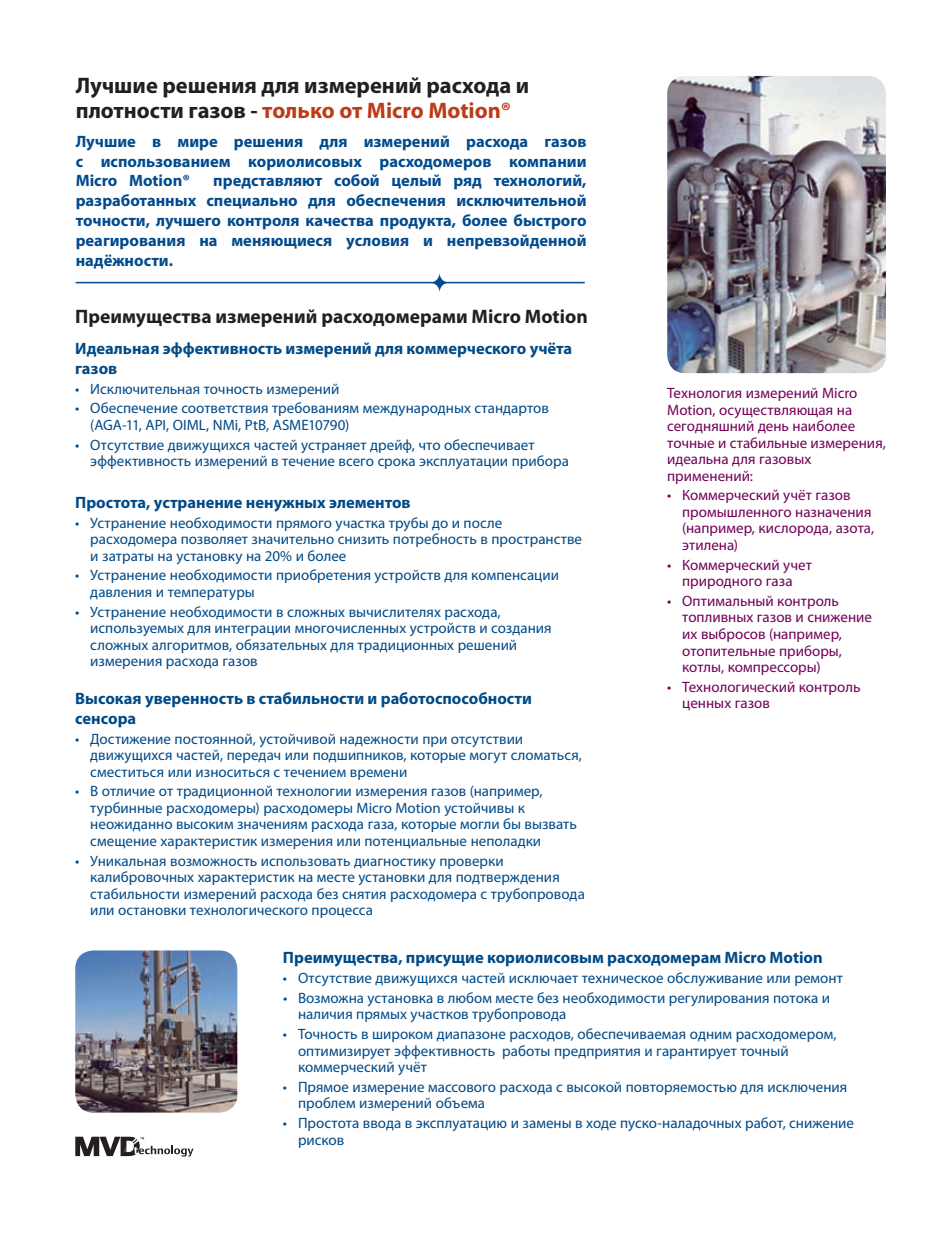
<style>
.page{position:relative;width:940px;height:1234px;background:#fff}
.page>*{position:absolute;margin:0;border:0;box-sizing:border-box;transform-origin:0 0}
.t1{font:700 22.5px/24px "Myriad Pro";color:#231f20}
.t2{font:700 19.5px "Myriad Pro";color:#231f20}
.t3{font:700 16.5px/19.8px "Myriad Pro";color:#004a8d;text-align:justify}
.t4{font:700 16.5px/19.8px "Myriad Pro";color:#004a87}
.t5{font:15px/16.5px "Myriad Pro";color:#004a87}
.t6{font:15px/16.5px "Myriad Pro";color:#730058}
.s1{color:#bd3b17}
</style>
<div class="page">
<hr style="left:76px;top:282px;width:509px;height:1px;background:#004a8d">
<svg style="left:430px;top:273px;width:19px;height:19px"></svg>
<img style="left:667px;top:76px;width:219px;height:297px">
<svg style="left:75px;top:1136px;width:118px;height:20px"></svg>
<img style="left:75px;top:950px;width:162px;height:162px">
<h1 class="t1" style="left:76px;top:74px;width:455px">Лучшие решения для измерений расхода и плотности газов - <span class="s1">только от Micro Motion®</span></h1>
<p class="t3" style="left:76px;top:131px;width:512px">Лучшие в мире решения для измерений расхода газов с использованием кориолисовых расходомеров компании Micro Motion®</p>
<p class="t3" style="left:76px;top:171px;width:512px;text-indent:138px">представляют собой целый ряд технологий, разработанных специально для обеспечения исключительной точности, лучшего контроля качества продукта, более быстрого реагирования на меняющиеся условия и непревзойденной надёжности.</p>
<h2 class="t2" style="left:75px;top:305px;width:514px">Преимущества измерений расходомерами Micro Motion</h2>
<p class="t4" style="left:75px;top:339px;width:498px">Идеальная эффективность измерений для коммерческого учёта газов</p>
<p class="t5" style="left:75px;top:380px;width:266px">• Исключительная точность измерений</p>
<p class="t5" style="left:90px;top:400px;width:460px;text-indent:-15px">• Обеспечение соответствия требованиям международных стандартов (AGA-11, API, OIML, NMi, PtB, ASME10790)</p>
<p class="t5" style="left:90px;top:436px;width:480px;text-indent:-15px">• Отсутствие движущихся частей устраняет дрейф, что обеспечивает эффективность измерений в течение всего срока эксплуатации прибора</p>
<p class="t4" style="left:75px;top:492px;width:337px">Простота, устранение ненужных элементов</p>
<p class="t5" style="left:90px;top:514px;width:493px;text-indent:-15px">• Устранение необходимости прямого участка трубы до и после расходомера позволяет значительно снизить потребность в пространстве и затраты на установку на 20% и более</p>
<p class="t5" style="left:90px;top:567px;width:470px;text-indent:-15px">• Устранение необходимости приобретения устройств для компенсации давления и температуры</p>
<p class="t5" style="left:90px;top:603px;width:463px;text-indent:-15px">• Устранение необходимости в сложных вычислителях расхода, используемых для интеграции многочисленных устройств и создания сложных алгоритмов, обязательных для традиционных решений измерения расхода газов</p>
<p class="t4" style="left:75px;top:688px;width:458px">Высокая уверенность в стабильности и работоспособности сенсора</p>
<p class="t5" style="left:90px;top:730px;width:493px;text-indent:-15px">• Достижение постоянной, устойчивой надежности при отсутствии движущихся частей, передач или подшипников, которые могут сломаться, сместиться или износиться с течением времени</p>
<p class="t5" style="left:90px;top:783px;width:488px;text-indent:-15px">• В отличие от традиционной технологии измерения газов (например, турбинные расходомеры) расходомеры Micro Motion устойчивы к неожиданно высоким значениям расхода газа, которые могли бы вызвать смещение характеристик измерения или потенциальные неполадки</p>
<p class="t5" style="left:90px;top:852px;width:496px;text-indent:-15px">• Уникальная возможность использовать диагностику проверки калибровочных характеристик на месте установки для подтверждения стабильности измерений расхода без снятия расходомера с трубопровода или остановки технологического процесса</p>
<p class="t4" style="left:283px;top:947px;width:541px">Преимущества, присущие кориолисовым расходомерам Micro Motion</p>
<p class="t5" style="left:283px;top:969px;width:561px">• Отсутствие движущихся частей исключает техническое обслуживание или ремонт</p>
<p class="t5" style="left:298px;top:989px;width:534px;text-indent:-15px">• Возможна установка в любом месте без необходимости регулирования потока и наличия прямых участков трубопровода</p>
<p class="t5" style="left:298px;top:1025px;width:540px;text-indent:-15px">• Точность в широком диапазоне расходов, обеспечиваемая одним расходомером, оптимизирует эффективность работы предприятия и гарантирует точный коммерческий учёт</p>
<p class="t5" style="left:298px;top:1078px;width:551px;text-indent:-15px">• Прямое измерение массового расхода с высокой повторяемостью для исключения проблем измерений объема</p>
<p class="t5" style="left:298px;top:1114px;width:557px;text-indent:-15px">• Простота ввода в эксплуатацию и замены в ходе пуско-наладочных работ, снижение рисков</p>
<p class="t6" style="left:667px;top:385px;width:220px">Технология измерений Micro<br>Motion, осуществляющая на сегодняшний день наиболее точные и стабильные измерения, идеальна для газовых применений:</p>
<p class="t6" style="left:682px;top:487px;width:193px;text-indent:-15px">• Коммерческий учёт газов промышленного назначения (например, кислорода, азота, этилена)</p>
<p class="t6" style="left:667px;top:556px;width:146px;text-align:center">• Коммерческий учет природного газа</p>
<p class="t6" style="left:682px;top:593px;width:191px;text-indent:-15px">• Оптимальный контроль топливных газов и снижение их выбросов (например, отопительные приборы, котлы, компрессоры)</p>
<p class="t6" style="left:682px;top:678px;width:180px;text-indent:-15px">• Технологический контроль ценных газов</p>
</div>
